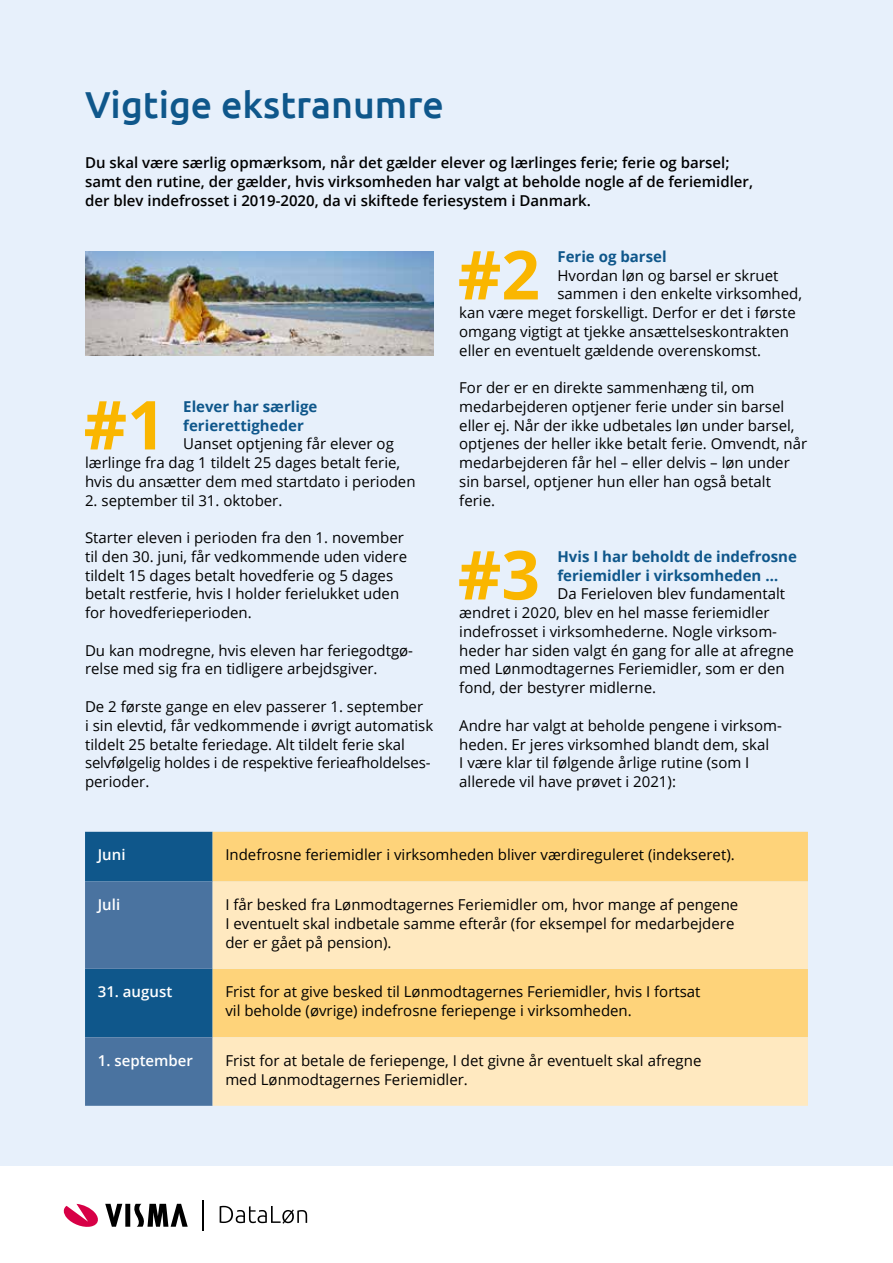
<style>
.page{position:relative;width:893px;height:1263px;background:#fff}
.page>*{position:absolute;margin:0;border:0;box-sizing:border-box;transform-origin:0 0}
.t1{font:700 67.5px "Open Sans";color:#fab600}
.t2{font:500 37.5px "Ubuntu";color:#0f578b}
.t3{font:15px/18.8px "Open Sans";color:#000}
.t4{font:600 15px/18.8px "Open Sans";color:#000}
.t5{font:700 15px/18.8px "Open Sans";color:#0f578b}
.t6{font:600 15px "Open Sans";color:#fff}
</style>
<div class="page">
<div style="left:0;top:0;width:893px;height:1165px;background:#e7f0fb"></div>
<div style="left:213px;top:832px;width:595px;height:49px;background:#fed37a"></div>
<svg style="left:85px;top:832px;width:128px;height:274px;background:#316797"></svg>
<svg style="left:213px;top:881px;width:595px;height:225px;background:#fee2aa"></svg>
<img style="left:85px;top:252px;width:349px;height:104px">
<svg style="left:64px;top:1204px;width:124px;height:23px"></svg>
<svg style="left:220px;top:1206px;width:87px;height:18px"></svg>
<hr style="left:203px;top:1200px;width:1px;height:30px;background:#000">
<h2 class="t2" style="left:85px;top:81px;width:360px">Vigtige ekstranumre</h2>
<p class="t4" style="left:85px;top:153px;width:669px">Du skal være særlig opmærksom, når det gælder elever og lærlinges ferie; ferie og barsel; samt den rutine, der gælder, hvis virksomheden har valgt at beholde nogle af de feriemidler, der blev indefrosset i 2019-2020, da vi skiftede feriesystem i Danmark.</p>
<h1 class="t1" style="left:84px;top:377px;width:84px">#1</h1>
<p class="t5" style="left:183px;top:397px;width:136px">Elever har særlige ferierettigheder</p>
<p class="t3" style="left:85px;top:434px;width:332px;text-indent:98px">Uanset optjening får elever og lærlinge fra dag 1 tildelt 25 dages betalt ferie, hvis du ansætter dem med startdato i perioden</p>
<p class="t3" style="left:85px;top:490px;width:199px">2. september til 31. oktober.</p>
<p class="t3" style="left:85px;top:528px;width:324px">Starter eleven i perioden fra den 1. november til den 30. juni, får vedkommende uden videre tildelt 15 dages betalt hovedferie og 5 dages betalt restferie, hvis I holder ferielukket uden for hovedferieperioden.</p>
<p class="t3" style="left:85px;top:640px;width:330px">Du kan modregne, hvis eleven har feriegodtgø&shy;relse med sig fra en tidligere arbejdsgiver.</p>
<p class="t3" style="left:85px;top:697px;width:350px">De 2 første gange en elev passerer 1. september<br>i sin elevtid, får vedkommende i øvrigt automatisk tildelt 25 betalte feriedage. Alt tildelt ferie skal selvfølgelig holdes i de respektive ferieafholdelses&shy;perioder.</p>
<h1 class="t1" style="left:458px;top:227px;width:84px">#2</h1>
<p class="t5" style="left:557px;top:247px;width:111px">Ferie og barsel</p>
<p class="t3" style="left:557px;top:265px;width:222px">Hvordan løn og barsel er skruet</p>
<p class="t3" style="left:557px;top:284px;width:246px">sammen i den enkelte virksomhed,</p>
<p class="t3" style="left:459px;top:303px;width:338px">kan være meget forskelligt. Derfor er det i første</p>
<p class="t3" style="left:459px;top:322px;width:331px">omgang vigtigt at tjekke ansættelseskontrakten</p>
<p class="t3" style="left:459px;top:340px;width:303px">eller en eventuelt gældende overenskomst.</p>
<p class="t3" style="left:459px;top:378px;width:350px">For der er en direkte sammenhæng til, om medarbejderen optjener ferie under sin barsel eller ej. Når der ikke udbetales løn under barsel, optjenes der heller ikke betalt ferie. Omvendt, når medarbejderen får hel – eller delvis – løn under sin barsel, optjener hun eller han også betalt ferie.</p>
<h1 class="t1" style="left:458px;top:527px;width:84px">#3</h1>
<p class="t5" style="left:557px;top:547px;width:241px">Hvis I har beholdt de indefrosne feriemidler i virksomheden …</p>
<p class="t3" style="left:459px;top:584px;width:336px;text-indent:98px">Da Ferieloven blev fundamentalt ændret i 2020, blev en hel masse feriemidler indefrosset i virksomhederne. Nogle virksom&shy;heder har siden valgt én gang for alle at afregne med Lønmodtagernes Feriemidler, som er den fond, der bestyrer midlerne.</p>
<p class="t3" style="left:459px;top:715px;width:324px">Andre har valgt at beholde pengene i virksom&shy;heden. Er jeres virksomhed blandt dem, skal<br>I være klar til følgende årlige rutine (som I allerede vil have prøvet i 2021):</p>
<p class="t6" style="left:98px;top:844px;width:29px">Juni</p>
<p class="t3" style="left:225px;top:845px;width:511px">Indefrosne feriemidler i virksomheden bliver værdireguleret (indekseret).</p>
<p class="t6" style="left:98px;top:894px;width:24px">Juli</p>
<p class="t3" style="left:225px;top:895px;width:514px">I får besked fra Lønmodtagernes Feriemidler om, hvor mange af pengene<br>I eventuelt skal indbetale samme efterår (for eksempel for medarbejdere der er gået på pension).</p>
<p class="t6" style="left:98px;top:981px;width:76px">31. august</p>
<p class="t3" style="left:225px;top:982px;width:477px">Frist for at give besked til Lønmodtagernes Feriemidler, hvis I fortsat vil beholde (øvrige) indefrosne feriepenge i virksomheden.</p>
<p class="t6" style="left:98px;top:1050px;width:97px">1. september</p>
<p class="t3" style="left:225px;top:1050px;width:478px">Frist for at betale de feriepenge, I det givne år eventuelt skal afregne med Lønmodtagernes Feriemidler.</p>
</div>
